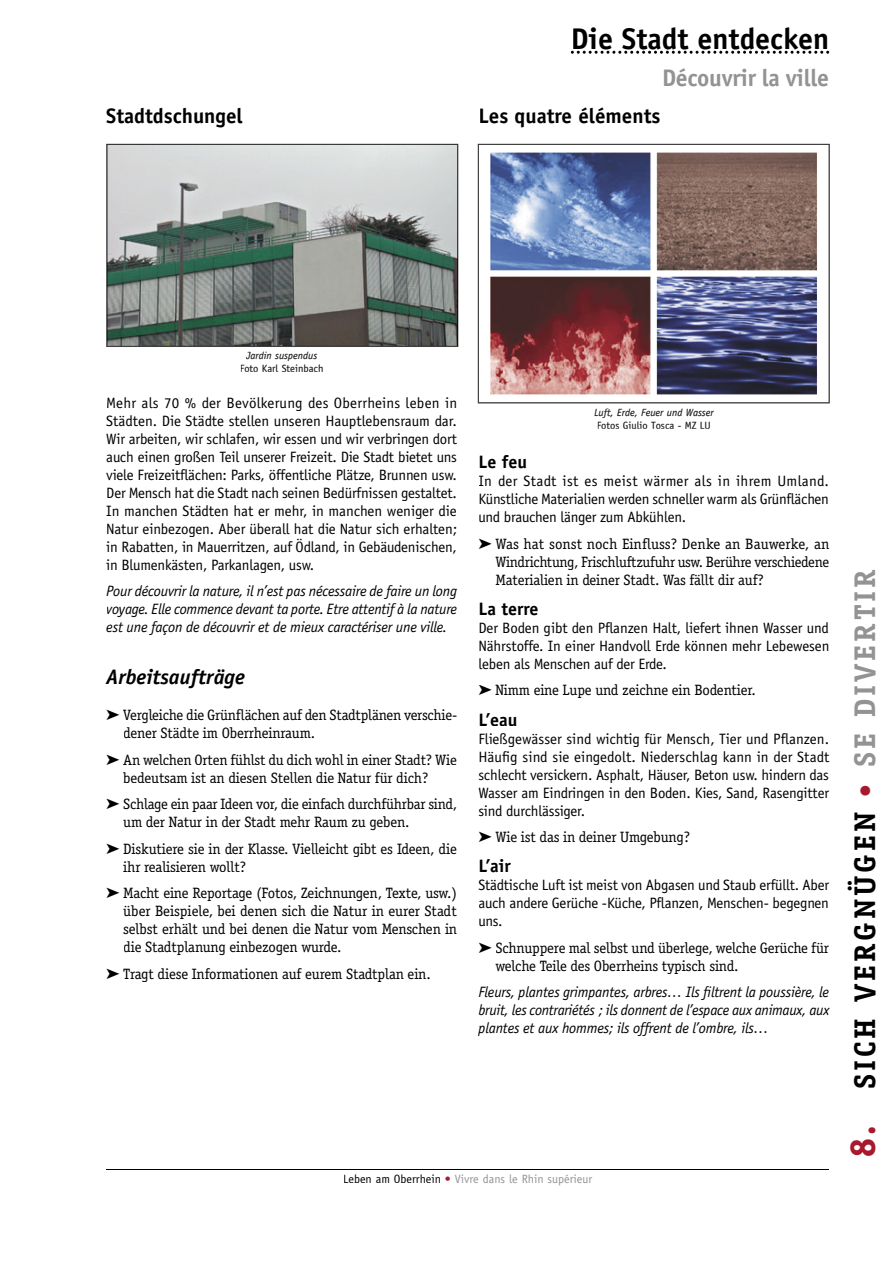
<style>
.page{position:relative;width:893px;height:1263px;background:#fff}
.page>*{position:absolute;margin:0;border:0;box-sizing:border-box;transform-origin:0 0}
.t1{font:700 30px "Officina Serif";letter-spacing:.1em;color:#000}
.t2{font:700 30px "Officina Sans";color:#000}
.t3{font:700 24px "Officina Sans";letter-spacing:-.01em;color:#939393}
.t4{font:700 21px "Officina Sans";color:#000}
.t5{font:italic 700 21px "Officina Sans";color:#000}
.t6{font:700 18px "Officina Sans";color:#000}
.t7{font:15px/18px "Officina Sans";letter-spacing:-.01em;color:#000;text-align:justify}
.t8{font:15px/18px "Officina Serif";letter-spacing:-.01em;color:#000}
.t9{font:italic 15px/18px "Officina Sans";letter-spacing:-.01em;color:#000;text-align:justify}
.t10{font:12px "Officina Sans";color:#939393}
.t11{font:italic 10.5px "Officina Sans";color:#000}
.t12{font:10.5px "Officina Sans";color:#000}
.s1{color:#000}
.s2{color:#a9192d}
.s3{font-family:"Myriad Pro";font-size:37.5px;color:#a9192d}
.s4{color:#939393}
</style>
<div class="page">
<hr style="left:106px;top:1169px;width:723px;height:1px;background:#000">
<img style="left:107px;top:144px;width:351px;height:202px">
<svg style="left:241px;top:351px;width:82px;height:21px"></svg>
<img style="left:478px;top:144px;width:351px;height:259px">
<svg style="left:594px;top:408px;width:120px;height:21px"></svg>
<svg style="left:571px;top:51px;width:258px;height:3px"></svg>
<h3 class="t4" style="left:106px;top:103px;width:138px">Stadtdschungel</h3>
<h1 class="t2" style="left:571px;top:20px;width:260px">Die Stadt entdecken</h1>
<h2 class="t3" style="left:662px;top:63px;width:169px">Découvrir la ville</h2>
<h3 class="t4" style="left:478px;top:103px;width:183px">Les quatre éléments</h3>
<p class="t11" style="left:246px;top:349px;width:73px">Jardin suspendus</p>
<p class="t12" style="left:240px;top:362px;width:85px">Foto Karl Steinbach</p>
<p class="t7" style="left:106px;top:394px;width:352px">Mehr als 70 % der Bevölkerung des Oberrheins leben in Städten. Die Städte stellen unseren Hauptlebensraum dar.<br>Wir arbeiten, wir schlafen, wir essen und wir verbringen dort auch einen großen Teil unserer Freizeit. Die Stadt bietet uns viele Freizeitflächen: Parks, öffentliche Plätze, Brunnen usw.<br>Der Mensch hat die Stadt nach seinen Bedürfnissen gestaltet.<br>In manchen Städten hat er mehr, in manchen weniger die Natur einbezogen. Aber überall hat die Natur sich erhalten; in Rabatten, in Mauerritzen, auf Ödland, in Gebäudenischen, in Blumenkästen, Parkanlagen, usw.</p>
<p class="t9" style="left:106px;top:582px;width:352px">Pour découvrir la nature, il n’est pas nécessaire de faire un long voyage. Elle commence devant ta porte. Etre attentif à la nature est une façon de découvrir et de mieux caractériser une ville.</p>
<h3 class="t5" style="left:106px;top:664px;width:140px">Arbeitsaufträge</h3>
<p class="t8" style="left:123px;top:706px;width:335px;text-indent:-17px">➤ Vergleiche die Grünflächen auf den Stadtplänen ver schie&shy;dener Städte im Oberrheinraum.</p>
<p class="t8" style="left:123px;top:750px;width:335px;text-indent:-17px">➤ An welchen Orten fühlst du dich wohl in einer Stadt? Wie bedeutsam ist an diesen Stellen die Natur für dich?</p>
<p class="t8" style="left:123px;top:795px;width:335px;text-indent:-17px">➤ Schlage ein paar Ideen vor, die einfach durchführbar sind, um der Natur in der Stadt mehr Raum zu geben.</p>
<p class="t8" style="left:123px;top:839px;width:335px;text-indent:-17px">➤ Diskutiere sie in der Klasse. Vielleicht gibt es Ideen, die ihr realisieren wollt?</p>
<p class="t8" style="left:123px;top:884px;width:335px;text-align:justify;text-indent:-17px">➤ Macht eine Reportage (Fotos, Zeichnungen, Texte, usw.) über Beispiele, bei denen sich die Natur in eurer Stadt selbst erhält und bei denen die Natur vom Menschen in die Stadtplanung einbezogen wurde.</p>
<p class="t8" style="left:106px;top:964px;width:326px">➤ Tragt diese Informationen auf eurem Stadtplan ein.</p>
<p class="t11" style="left:594px;top:406px;width:121px">Luft, Erde, Feuer und Wasser</p>
<p class="t12" style="left:597px;top:419px;width:116px">Fotos Giulio Tosca - MZ LU</p>
<p class="t6" style="left:478px;top:451px;width:50px">Le feu</p>
<p class="t7" style="left:478px;top:472px;width:352px">In der Stadt ist es meist wärmer als in ihrem Umland.<br>Künstliche Materialien werden schneller warm als Grünflächen und brauchen länger zum Abkühlen.</p>
<p class="t8" style="left:495px;top:535px;width:336px;text-align:justify;text-indent:-17px">➤ Was hat sonst noch Einfluss? Denke an Bauwerke, an Windrichtung, Frischluftzufuhr usw. Berühre verschiedene Materialien in deiner Stadt. Was fällt dir auf?</p>
<p class="t6" style="left:478px;top:597px;width:61px">La terre</p>
<p class="t7" style="left:478px;top:619px;width:353px">Der Boden gibt den Pflanzen Halt, liefert ihnen Wasser und Nährstoffe. In einer Handvoll Erde können mehr Lebewesen leben als Menschen auf der Erde.</p>
<p class="t8" style="left:478px;top:681px;width:279px">➤ Nimm eine Lupe und zeichne ein Bodentier.</p>
<p class="t6" style="left:478px;top:708px;width:41px">L’eau</p>
<p class="t7" style="left:478px;top:729px;width:352px">Fließgewässer sind wichtig für Mensch, Tier und Pflanzen.<br>Häufig sind sie eingedolt. Niederschlag kann in der Stadt schlecht versickern. Asphalt, Häuser, Beton usw. hindern das Wasser am Eindringen in den Boden. Kies, Sand, Rasengitter sind durchlässiger.</p>
<p class="t8" style="left:478px;top:828px;width:213px">➤ Wie ist das in deiner Umgebung?</p>
<p class="t6" style="left:478px;top:855px;width:34px">L’air</p>
<p class="t7" style="left:478px;top:876px;width:352px">Städtische Luft ist meist von Abgasen und Staub erfüllt. Aber auch andere Gerüche -Küche, Pflanzen, Menschen- begegnen uns.</p>
<p class="t8" style="left:495px;top:939px;width:335px;text-indent:-17px">➤ Schnuppere mal selbst und überlege, welche Gerüche für welche Teile des Oberrheins typisch sind.</p>
<p class="t9" style="left:478px;top:983px;width:352px">Fleurs, plantes grimpantes, arbres… Ils filtrent la poussière, le bruit, les contrariétés ; ils donnent de l’espace aux animaux, aux plantes et aux hommes; ils offrent de l’ombre, ils…</p>
<p class="t10" style="left:343px;top:1171px;width:251px"><span class="s1">Leben am Oberrhein</span> <span class="s2">•</span> Vivre dans le Rhin supérieur</p>
<h1 class="t1" style="left:846px;top:1157px;width:589px;rotate:-90deg"><span class="s3">8.</span> SICH VERGNÜGEN <span class="s3">•</span> <span class="s4">SE DIVERTIR</span></h1>
</div>
